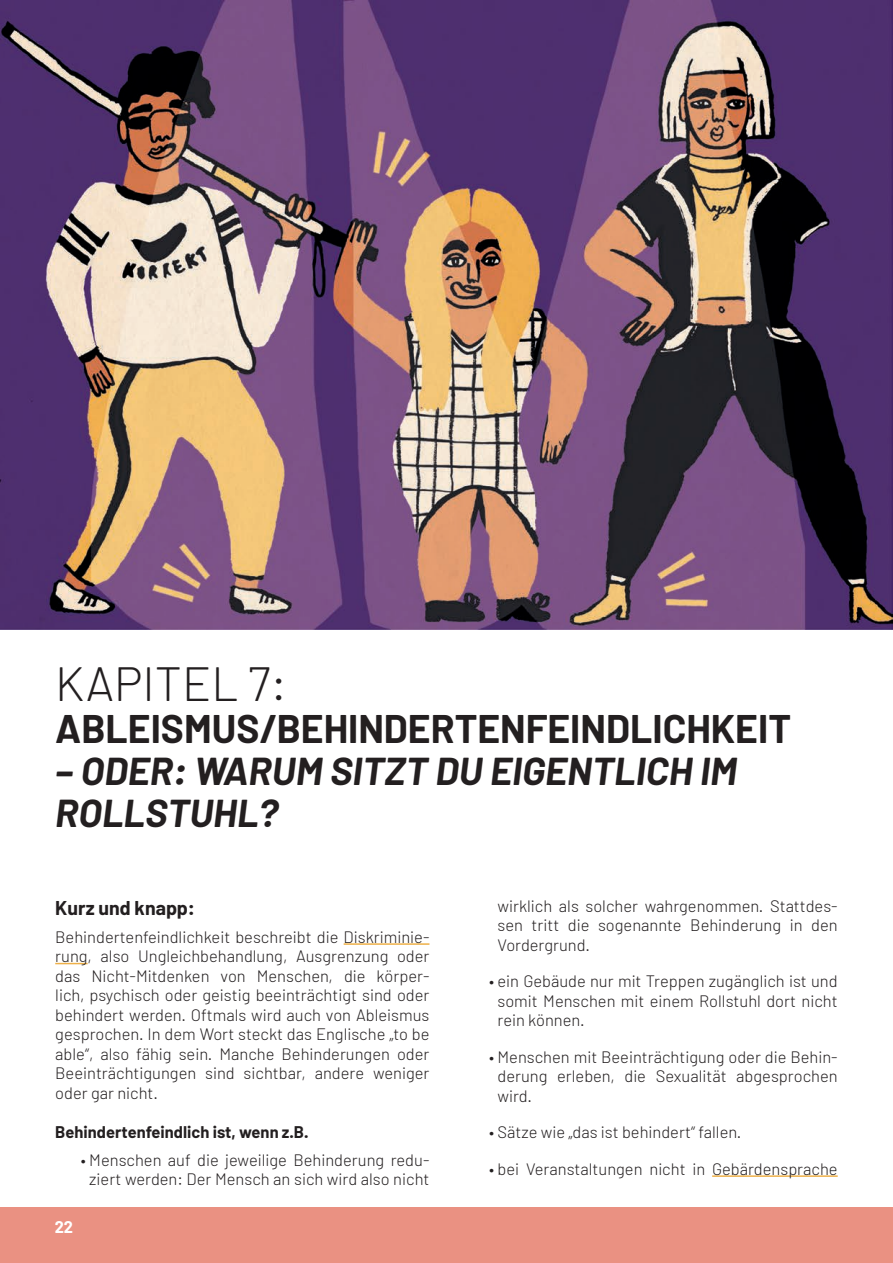
<style>
.page{position:relative;width:893px;height:1263px;background:#fff}
.page>*{position:absolute;margin:0;border:0;box-sizing:border-box;transform-origin:0 0}
.HEADLINE{font:300 48px "Barlow";color:#231f20}
.Subhead{font:italic 700 39px/42px "Barlow";color:#231f20}
.Subhead-2{font:700 39px "Barlow";color:#231f20}
.Zwischenüberschrift{font:700 19.5px "Barlow";color:#231f20}
.Punkte{font:300 16.5px/19.5px "Barlow";color:#231f20;text-align:justify}
.t1{font:700 16.5px "Barlow";color:#231f20}
.t2{font:700 16.5px "Barlow";color:#fff}
</style>
<div class="page">
<hr style="left:344px;top:943px;width:85px;height:2px;background:#eeb048">
<hr style="left:55px;top:963px;width:33px;height:1px;background:#eeb048">
<hr style="left:712px;top:1175px;width:126px;height:2px;background:#eeb048">
<img style="left:0;top:0;width:893px;height:629px">
<div style="left:0;top:1208px;width:893px;height:55px;background:#ea9182"></div>
<p class="HEADLINE" style="left:55px;top:654px;width:233px">KAPITEL 7:</p>
<p class="Subhead-2" style="left:55px;top:705px;width:737px">ABLEISMUS/BEHINDERTENFEINDLICHKEIT</p>
<p class="Subhead" style="left:55px;top:750px;width:683px">– ODER: WARUM SITZT DU EIGENTLICH IM<br>ROLLSTUHL?</p>
<p class="Zwischenüberschrift" style="left:55px;top:896px;width:141px">Kurz und knapp:</p>
<p class="Punkte" style="left:55px;top:927px;width:376px">Behindertenfeindlichkeit beschreibt die Diskriminie&shy;rung, also Ungleichbehandlung, Ausgrenzung oder das Nicht-Mitdenken von Menschen, die körper&shy;lich, psychisch oder geistig beeinträchtigt sind oder behindert werden. Oftmals wird auch von Ableismus gesprochen. In dem Wort steckt das Englische „to be able“, also fähig sein. Manche Behinderungen oder Beeinträchtigungen sind sichtbar, andere weniger oder gar nicht.</p>
<p class="t1" style="left:55px;top:1122px;width:255px">Behindertenfeindlich ist, wenn z.B.</p>
<p class="Punkte" style="left:81px;top:1150px;width:350px;text-align:center">• Menschen auf die jeweilige Behinderung redu&shy;ziert werden: Der Mensch an sich wird also nicht</p>
<p class="t2" style="left:55px;top:1216px;width:20px">22</p>
<p class="Punkte" style="left:497px;top:896px;width:342px">wirklich als solcher wahrgenommen. Stattdes&shy;sen tritt die sogenannte Behinderung in den Vordergrund.</p>
<p class="Punkte" style="left:497px;top:971px;width:342px;text-indent:-8px">• ein Gebäude nur mit Treppen zugänglich ist und somit Menschen mit einem Rollstuhl dort nicht rein können.</p>
<p class="Punkte" style="left:497px;top:1047px;width:342px;text-indent:-8px">• Menschen mit Beeinträchtigung oder die Behin&shy;derung erleben, die Sexualität abgesprochen wird.</p>
<p class="Punkte" style="left:489px;top:1122px;width:254px">• Sätze wie „das ist behindert“ fallen.</p>
<p class="Punkte" style="left:489px;top:1159px;width:350px">• bei Veranstaltungen nicht in Gebärdensprache</p>
</div>
